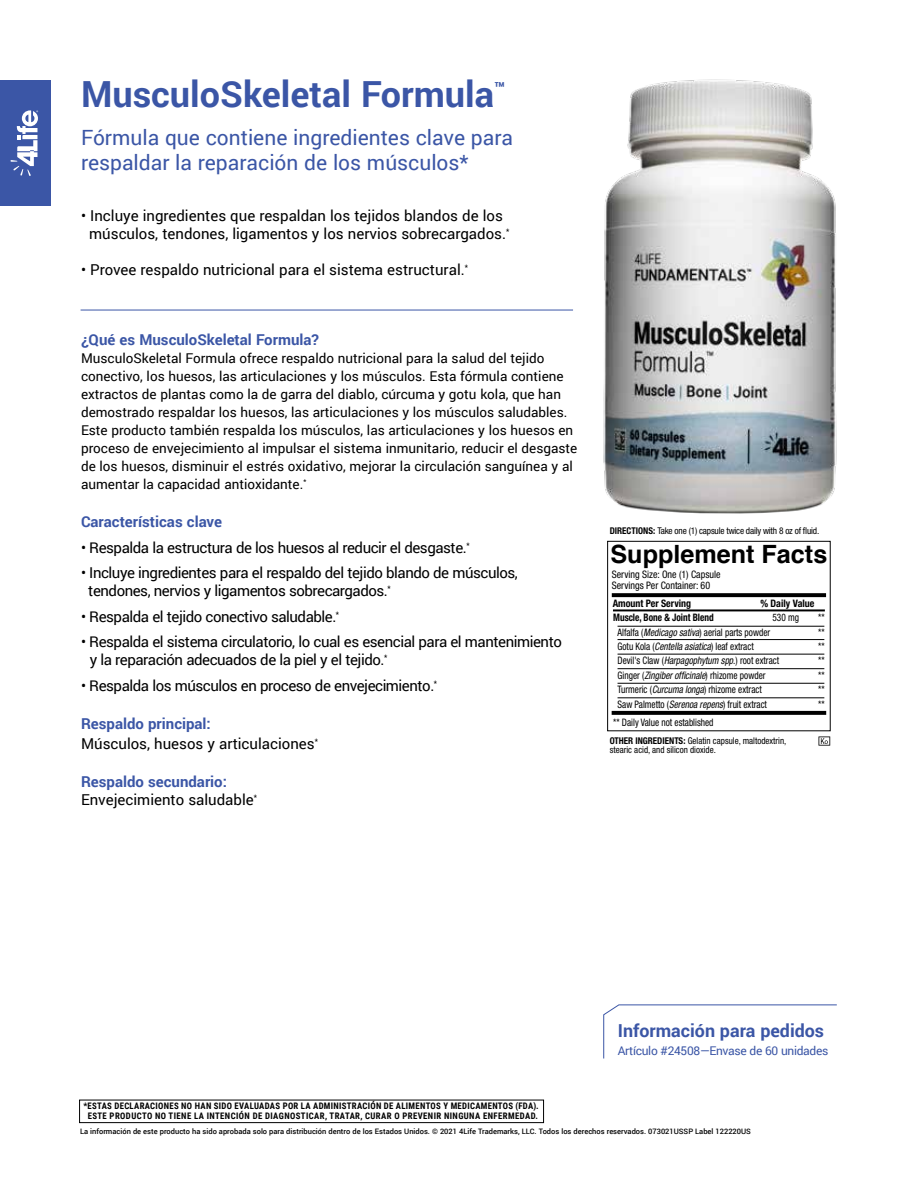
<style>
.page{position:relative;width:918px;height:1188px;background:#fff}
.page>*{position:absolute;margin:0;border:0;box-sizing:border-box;transform-origin:0 0}
.t1{font:700 36px "Roboto";color:#3b56a6}
.t2{font:700 25.2px "Helvetica";color:#000}
.t3{font:21px/25.2px "Roboto";color:#3b56a6}
.t4{font:700 17.85px "Roboto";color:#3b56a6}
.t5{font:15px/18px "Roboto";letter-spacing:-.03em;color:#000}
.t6{font:15px/18px "Roboto";color:#000}
.t7{font:700 15px "Roboto";color:#3b56a6}
.t8{font:13.5px/18px "Roboto";color:#000}
.t9{font:12px "Roboto";letter-spacing:-.025em;color:#3b56a6}
.t10{font:condensed 10.35px "Helvetica Neue LT Std";color:#000;scale:.9 1}
.t11{font:condensed 10.35px/10.9px "Helvetica Neue LT Std";color:#000}
.t12{font:700 condensed 10.35px "Helvetica Neue LT Std";color:#000;scale:.96 1}
.t13{font:700 condensed 10.35px "Helvetica Neue LT Std";color:#000;scale:.9 1}
.t14{font:condensed 9.3px/9.3px "Helvetica Neue LT Std";color:#000}
.t15{font:condensed 9.3px "Helvetica Neue LT Std";letter-spacing:-.02em;color:#000}
.t16{font:700 9px/9.8px "Roboto Condensed";letter-spacing:.035em;color:#000;text-align:center}
.t17{font:500 7.5px "Roboto";color:#000}
.s1{font-weight:700;color:#3b56a6}
.s2{font-weight:700}
.s3{font-style:italic}
</style>
<div class="page">
<svg style="left:603px;top:1005px;width:234px;height:54px"></svg>
<hr style="left:81px;top:310px;width:492px;height:1px;background:#3b56a6">
<div style="left:607px;top:541px;width:224px;height:190px;border:1px solid #000"></div>
<hr style="left:613px;top:609px;width:212px;height:2px;background:#000">
<svg style="left:612px;top:593px;width:214px;height:4px"></svg>
<hr style="left:618px;top:639px;width:206px;height:1px;background:#000">
<hr style="left:618px;top:626px;width:206px;height:1px;background:#000">
<hr style="left:618px;top:654px;width:206px;height:1px;background:#000">
<hr style="left:618px;top:668px;width:206px;height:1px;background:#000">
<hr style="left:618px;top:683px;width:206px;height:1px;background:#000">
<hr style="left:618px;top:698px;width:206px;height:1px;background:#000">
<svg style="left:612px;top:711px;width:214px;height:4px"></svg>
<svg style="left:818px;top:736px;width:12px;height:10px"></svg>
<img style="left:603px;top:79px;width:234px;height:435px">
<div style="left:79px;top:1100px;width:465px;height:23px;border:1px solid #000"></div>
<div style="left:0;top:80px;width:51px;height:125px;background:#3b56a6"></div>
<svg style="left:10px;top:110px;width:28px;height:66px"></svg>
<h1 class="t1" style="left:81px;top:68px;width:426px">MusculoSkeletal Formula<sup>™</sup></h1>
<h3 class="t3" style="left:81px;top:124px;width:434px">Fórmula que contiene ingredientes clave para respaldar la reparación de los músculos*</h3>
<p class="t6" style="left:81px;top:206px;width:430px;text-align:center">• Incluye ingredientes que respaldan los tejidos blandos de los músculos, tendones, ligamentos y los nervios sobrecargados.<sup>*</sup></p>
<p class="t6" style="left:81px;top:260px;width:389px">• Provee respaldo nutricional para el sistema estructural.<sup>*</sup></p>
<p class="t7" style="left:81px;top:329px;width:240px">¿Qué es MusculoSkeletal Formula?</p>
<p class="t8" style="left:81px;top:349px;width:498px">MusculoSkeletal Formula ofrece respaldo nutricional para la salud del tejido conectivo, los huesos, las articulaciones y los músculos. Esta fórmula contiene extractos de plantas como la de garra del diablo, cúrcuma y gotu kola, que han demostrado respaldar los huesos, las articulaciones y los músculos saludables.<br>Este producto también respalda los músculos, las articulaciones y los huesos en proceso de envejecimiento al impulsar el sistema inmunitario, reducir el desgaste de los huesos, disminuir el estrés oxidativo, mejorar la circulación sanguínea y al aumentar la capacidad antioxidante.<sup>*</sup></p>
<p class="t7" style="left:81px;top:511px;width:143px">Características clave</p>
<p class="t5" style="left:81px;top:538px;width:390px">• Respalda la estructura de los huesos al reducir el desgaste.<sup>*</sup></p>
<p class="t5" style="left:88px;top:563px;width:431px;text-indent:-7px">• Incluye ingredientes para el respaldo del tejido blando de músculos, tendones, nervios y ligamentos sobrecargados.<sup>*</sup></p>
<p class="t5" style="left:81px;top:607px;width:260px">• Respalda el tejido conectivo saludable.<sup>*</sup></p>
<p class="t5" style="left:90px;top:632px;width:474px;text-indent:-9px">• Respalda el sistema circulatorio, lo cual es esencial para el mantenimiento y la reparación adecuados de la piel y el tejido.<sup>*</sup></p>
<p class="t5" style="left:81px;top:676px;width:358px">• Respalda los músculos en proceso de envejecimiento.<sup>*</sup></p>
<p class="t6" style="left:81px;top:713px;width:238px;line-height:19.5px"><span class="s1">Respaldo principal:<br></span>Músculos, huesos y articulaciones<sup>*</sup></p>
<p class="t6" style="left:81px;top:772px;width:178px"><span class="s1">Respaldo secundario:<br></span>Envejecimiento saludable<sup>*</sup></p>
<p class="t15" style="left:610px;top:525px;width:211px"><span class="s2">DIRECTIONS:</span> Take one (1) capsule twice daily with 8 oz of fluid.</p>
<h2 class="t2" style="left:611px;top:534px;width:218px">Supplement Facts</h2>
<p class="t12" style="left:613px;top:597px;width:83px">Amount Per Serving</p>
<p class="t12" style="left:760px;top:597px;width:58px">% Daily Value</p>
<p class="t13" style="left:613px;top:611px;width:113px">Muscle, Bone &amp; Joint Blend</p>
<p class="t10" style="left:773px;top:611px;width:31px">530 mg</p>
<p class="t10" style="left:818px;top:611px;width:9px">**</p>
<p class="t10" style="left:618px;top:626px;width:171px">Alfalfa (<span class="s3">Medicago sativa</span>) aerial parts powder</p>
<p class="t10" style="left:818px;top:626px;width:9px">**</p>
<p class="t10" style="left:618px;top:640px;width:153px">Gotu Kola (<span class="s3">Centella asiatica</span>) leaf extract</p>
<p class="t10" style="left:818px;top:640px;width:9px">**</p>
<p class="t10" style="left:618px;top:655px;width:181px">Devil's Claw (<span class="s3">Harpagophytum spp</span>.) root extract</p>
<p class="t10" style="left:818px;top:655px;width:9px">**</p>
<p class="t10" style="left:618px;top:669px;width:166px">Ginger (<span class="s3">Zingiber officinale</span>) rhizome powder</p>
<p class="t10" style="left:818px;top:669px;width:9px">**</p>
<p class="t10" style="left:618px;top:684px;width:162px">Turmeric (<span class="s3">Curcuma longa</span>) rhizome extract</p>
<p class="t10" style="left:818px;top:684px;width:9px">**</p>
<p class="t10" style="left:618px;top:698px;width:168px">Saw Palmetto (<span class="s3">Serenoa repens</span>) fruit extract</p>
<p class="t10" style="left:818px;top:698px;width:9px">**</p>
<p class="t10" style="left:613px;top:717px;width:113px">** Daily Value not established</p>
<p class="t11" style="left:612px;top:569px;width:110px">Serving Size: One (1) Capsule<br>Servings Per Container: 60</p>
<p class="t14" style="left:610px;top:736px;width:178px"><span class="s2">OTHER INGREDIENTS:</span> Gelatin capsule, maltodextrin, stearic acid, and silicon dioxide.</p>
<p class="t16" style="left:84px;top:1101px;width:457px">*ESTAS DECLARACIONES NO HAN SIDO EVALUADAS POR LA ADMINISTRACIÓN DE ALIMENTOS Y MEDICAMENTOS (FDA).<br>ESTE PRODUCTO NO TIENE LA INTENCIÓN DE DIAGNOSTICAR, TRATAR, CURAR O PREVENIR NINGUNA ENFERMEDAD.</p>
<h3 class="t4" style="left:618px;top:1018px;width:208px">Información para pedidos</h3>
<p class="t9" style="left:618px;top:1042px;width:212px">Artículo #24508—Envase de 60 unidades</p>
<p class="t17" style="left:80px;top:1126px;width:672px">La información de este producto ha sido aprobada solo para distribución dentro de los Estados Unidos. © 2021 4Life Trademarks, LLC. Todos los derechos reservados. 073021USSP Label 122220US</p>
</div>
